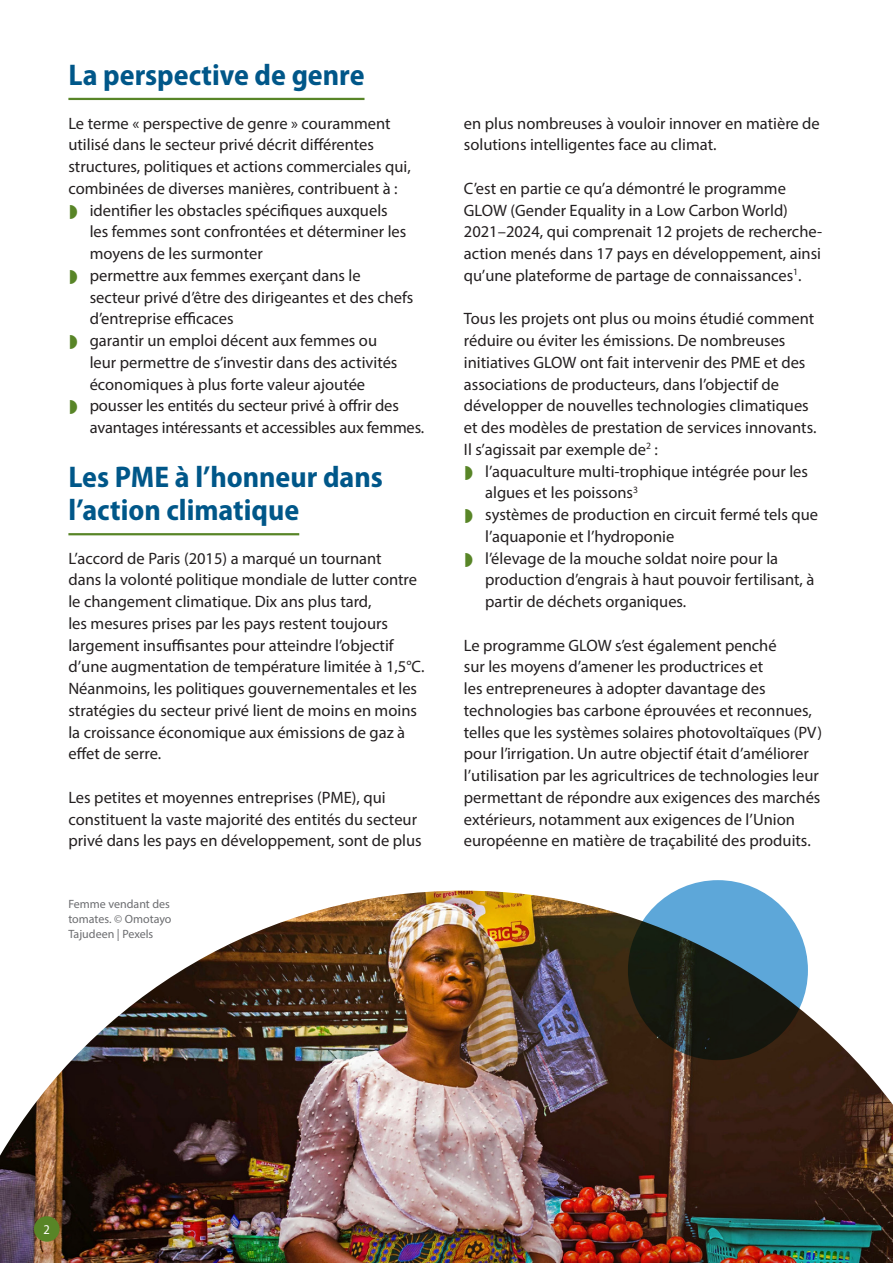
<style>
.page{position:relative;width:893px;height:1263px;background:#fff}
.page>*{position:absolute;margin:0;border:0;box-sizing:border-box;transform-origin:0 0}
.t1{font:700 semi-condensed 30px/33px "Myriad Pro";color:#005789}
.t2{font:16.5px/21.8px "Myriad Pro";color:#231f20}
.t3{font:semi-condensed 13.5px "Myriad Pro";color:#fff}
.t4{font:12px/15px "Myriad Pro";color:#6c6d70}
</style>
<div class="page">
<img style="left:31px;top:891px;width:862px;height:217px">
<img style="left:0;top:1108px;width:893px;height:155px">
<svg style="left:628px;top:880px;width:180px;height:180px;background:#355666"></svg>
<hr style="left:68px;top:98px;width:296px;height:2px;background:#588527">
<hr style="left:68px;top:533px;width:231px;height:2px;background:#588527">
<div style="left:34px;top:1216px;width:26px;height:26px;background:#588527;border-radius:50%"></div>
<h1 class="t1" style="left:68px;top:58px;width:298px">La perspective de genre</h1>
<p class="t2" style="left:68px;top:112px;width:324px">Le terme « perspective de genre » couramment</p>
<p class="t2" style="left:68px;top:134px;width:307px">utilisé dans le secteur privé décrit différentes</p>
<p class="t2" style="left:68px;top:155px;width:344px">structures, politiques et actions commerciales qui,</p>
<p class="t2" style="left:68px;top:177px;width:331px">combinées de diverses manières, contribuent à :</p>
<p class="t2" style="left:90px;top:199px;width:300px">identifier les obstacles spécifiques auxquels</p>
<p class="t2" style="left:90px;top:221px;width:318px">les femmes sont confrontées et déterminer les</p>
<p class="t2" style="left:90px;top:242px;width:175px">moyens de les surmonter</p>
<p class="t2" style="left:90px;top:264px;width:273px">permettre aux femmes exerçant dans le</p>
<p class="t2" style="left:90px;top:286px;width:325px">secteur privé d’être des dirigeantes et des chefs</p>
<p class="t2" style="left:90px;top:308px;width:146px">d’entreprise efficaces</p>
<p class="t2" style="left:90px;top:329px;width:289px">garantir un emploi décent aux femmes ou</p>
<p class="t2" style="left:90px;top:351px;width:309px">leur permettre de s’investir dans des activités</p>
<p class="t2" style="left:90px;top:373px;width:277px">économiques à plus forte valeur ajoutée</p>
<p class="t2" style="left:90px;top:395px;width:311px">pousser les entités du secteur privé à offrir des</p>
<p class="t2" style="left:90px;top:416px;width:336px">avantages intéressants et accessibles aux femmes.</p>
<h1 class="t1" style="left:68px;top:460px;width:316px">Les PME à l’honneur dans l’action climatique</h1>
<p class="t2" style="left:68px;top:547px;width:358px">L’accord de Paris (2015) a marqué un tournant<br>dans la volonté politique mondiale de lutter contre le changement climatique. Dix ans plus tard,<br>les mesures prises par les pays restent toujours largement insuffisantes pour atteindre l’objectif d’une augmentation de température limitée à 1,5°C.<br>Néanmoins, les politiques gouvernementales et les stratégies du secteur privé lient de moins en moins la croissance économique aux émissions de gaz à effet de serre.</p>
<p class="t2" style="left:68px;top:786px;width:355px">Les petites et moyennes entreprises (PME), qui constituent la vaste majorité des entités du secteur privé dans les pays en développement, sont de plus</p>
<p class="t4" style="left:68px;top:896px;width:105px">Femme vendant des tomates. © Omotayo<br>Tajudeen | Pexels</p>
<p class="t2" style="left:464px;top:112px;width:357px">en plus nombreuses à vouloir innover en matière de solutions intelligentes face au climat.</p>
<p class="t2" style="left:464px;top:177px;width:360px">C’est en partie ce qu’a démontré le programme GLOW (Gender Equality in a Low Carbon World)<br>2021–2024, qui comprenait 12 projets de recherche&shy;action menés dans 17 pays en développement, ainsi qu’une plateforme de partage de connaissances<sup>1</sup>.</p>
<p class="t2" style="left:464px;top:308px;width:354px">Tous les projets ont plus ou moins étudié comment réduire ou éviter les émissions. De nombreuses initiatives GLOW ont fait intervenir des PME et des associations de producteurs, dans l’objectif de développer de nouvelles technologies climatiques et des modèles de prestation de services innovants.<br>Il s’agissait par exemple de<sup>2</sup> :</p>
<p class="t2" style="left:485px;top:460px;width:334px">l’aquaculture multi-trophique intégrée pour les algues et les poissons<sup>3<br></sup>systèmes de production en circuit fermé tels que l’aquaponie et l’hydroponie<br>l’élevage de la mouche soldat noire pour la production d’engrais à haut pouvoir fertilisant, à partir de déchets organiques.</p>
<p class="t2" style="left:464px;top:634px;width:360px">Le programme GLOW s’est également penché<br>sur les moyens d’amener les productrices et<br>les entrepreneures à adopter davantage des technologies bas carbone éprouvées et reconnues, telles que les systèmes solaires photovoltaïques (PV) pour l’irrigation. Un autre objectif était d’améliorer l’utilisation par les agricultrices de technologies leur permettant de répondre aux exigences des marchés extérieurs, notamment aux exigences de l’Union européenne en matière de traçabilité des produits.</p>
<p class="t3" style="left:44px;top:1222px;width:8px">2</p>
</div>
